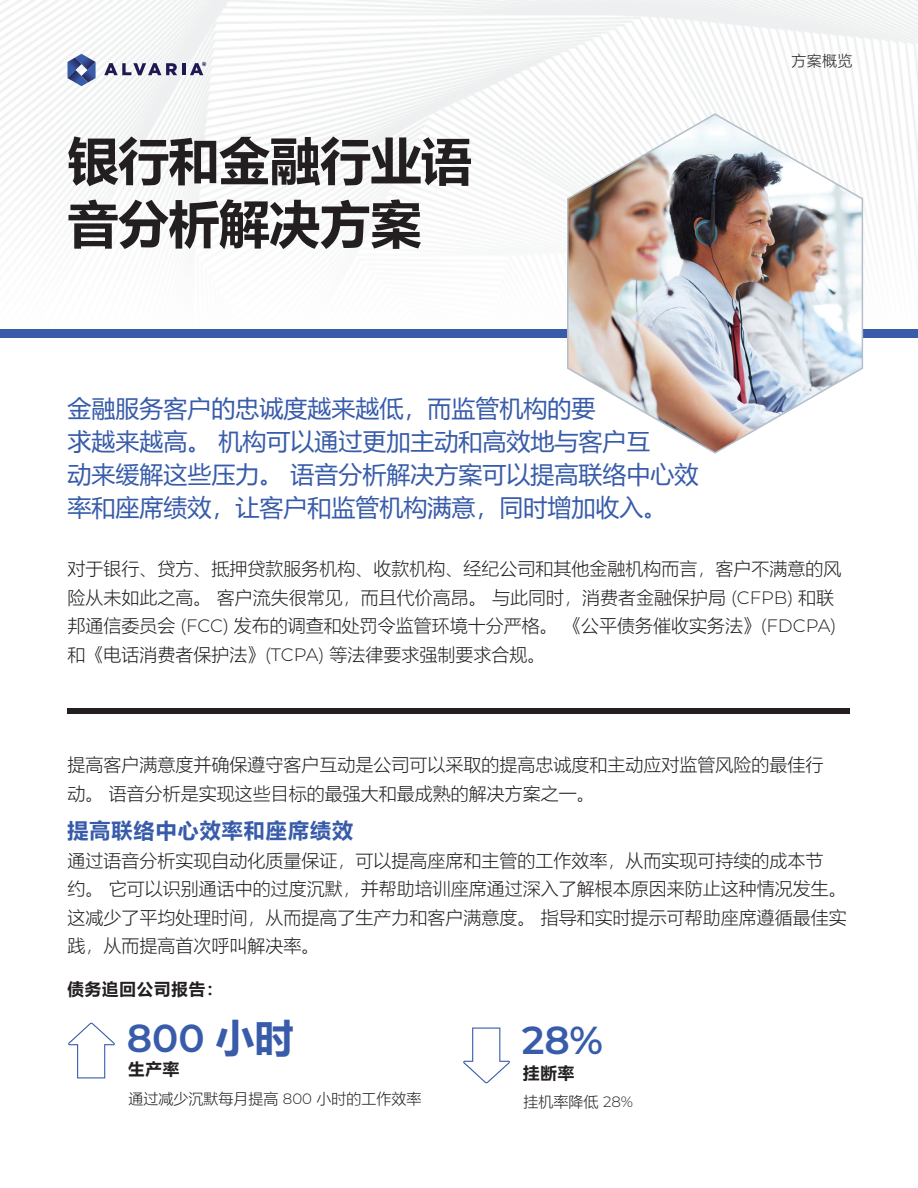
<style>
.page{position:relative;width:918px;height:1188px;background:#fff}
.page>*{position:absolute;margin:0;border:0;box-sizing:border-box;transform-origin:0 0}
.Title_Line_2_Black{font:700 51px/63px "Microsoft Ya Hei";letter-spacing:-.01em;color:#231f20}
.t1{font:600 39px "Montserrat";color:#385caa}
.Cover_Subheadline{font:24px/33px "Microsoft Ya Hei";color:#385caa}
.Subhead_Blue{font:700 21px "Microsoft Ya Hei";letter-spacing:.05em;color:#385caa}
.Intro_Paragraph_Styl{font:300 18px/28.5px "Microsoft Ya Hei";color:#231f20}
.Body{font:700 16.5px "Microsoft Ya Hei";letter-spacing:.05em;color:#231f20}
.Body-2{font:300 15px "Microsoft Ya Hei";color:#231f20}
.s1{font-family:"Montserrat"}
.s2{font-family:"Microsoft Ya Hei";font-weight:700}
</style>
<div class="page">
<div style="left:68px;top:708px;width:782px;height:5px;background:#231f20"></div>
<div style="left:0;top:329px;width:918px;height:9px;background:#385caa"></div>
<svg style="left:68px;top:54px;width:28px;height:32px"></svg>
<svg style="left:104px;top:62px;width:102px;height:13px"></svg>
<img style="left:566px;top:112px;width:298px;height:342px">
<svg style="left:68px;top:1022px;width:47px;height:56px"></svg>
<svg style="left:463px;top:1028px;width:47px;height:56px"></svg>
<p class="Title_Line_2_Black" style="left:68px;top:127px;width:406px">银行和金融行业语音分析解决方案</p>
<p class="Cover_Subheadline" style="left:68px;top:391px;width:633px">金融服务客户的忠诚度越来越低，而监管机构的要<br>求越来越高。 机构可以通过更加主动和高效地与客户互<br>动来缓解这些压力。 语音分析解决方案可以提高联络中心效率和座席绩效，让客户和监管机构满意，同时增加收入。</p>
<p class="Body-2" style="left:792px;top:51px;width:63px">方案概览</p>
<p class="Intro_Paragraph_Styl" style="left:68px;top:554px;width:775px">对于银行、贷方、抵押贷款服务机构、收款机构、经纪公司和其他金融机构而言，客户不满意的风险从未如此之高。 客户流失很常见，而且代价高昂。 与此同时，消费者金融保护局 (<span class="s1">CFPB</span>) 和联邦通信委员会 (<span class="s1">FCC</span>) 发布的调查和处罚令监管环境十分严格。 《公平债务催收实务法》(<span class="s1">FDCPA</span>)和《电话消费者保护法》(<span class="s1">TCPA</span>) 等法律要求强制要求合规。</p>
<p class="Intro_Paragraph_Styl" style="left:68px;top:750px;width:757px">提高客户满意度并确保遵守客户互动是公司可以采取的提高忠诚度和主动应对监管风险的最佳行动。 语音分析是实现这些目标的最强大和最成熟的解决方案之一。</p>
<p class="Subhead_Blue" style="left:68px;top:816px;width:287px">提高联络中心效率和座席绩效</p>
<p class="Intro_Paragraph_Styl" style="left:68px;top:846px;width:781px">通过语音分析实现自动化质量保证，可以提高座席和主管的工作效率，从而实现可持续的成本节<br>约。 它可以识别通话中的过度沉默，并帮助培训座席通过深入了解根本原因来防止这种情况发生。这减少了平均处理时间，从而提高了生产力和客户满意度。 指导和实时提示可帮助座席遵循最佳实践，从而提高首次呼叫解决率。</p>
<p class="Body" style="left:68px;top:977px;width:157px">债务追回公司报告：</p>
<p class="t1" style="left:127px;top:1011px;width:168px">800 <span class="s2">小时</span></p>
<p class="Body" style="left:128px;top:1058px;width:53px">生产率</p>
<p class="Body-2" style="left:129px;top:1088px;width:295px">通过减少沉默每月提高 <span class="s1">800</span> 小时的工作效率</p>
<p class="t1" style="left:522px;top:1013px;width:83px">28%</p>
<p class="Body" style="left:523px;top:1061px;width:53px">挂断率</p>
<p class="Body-2" style="left:524px;top:1092px;width:111px">挂机率降低 <span class="s1">28%</span></p>
</div>
